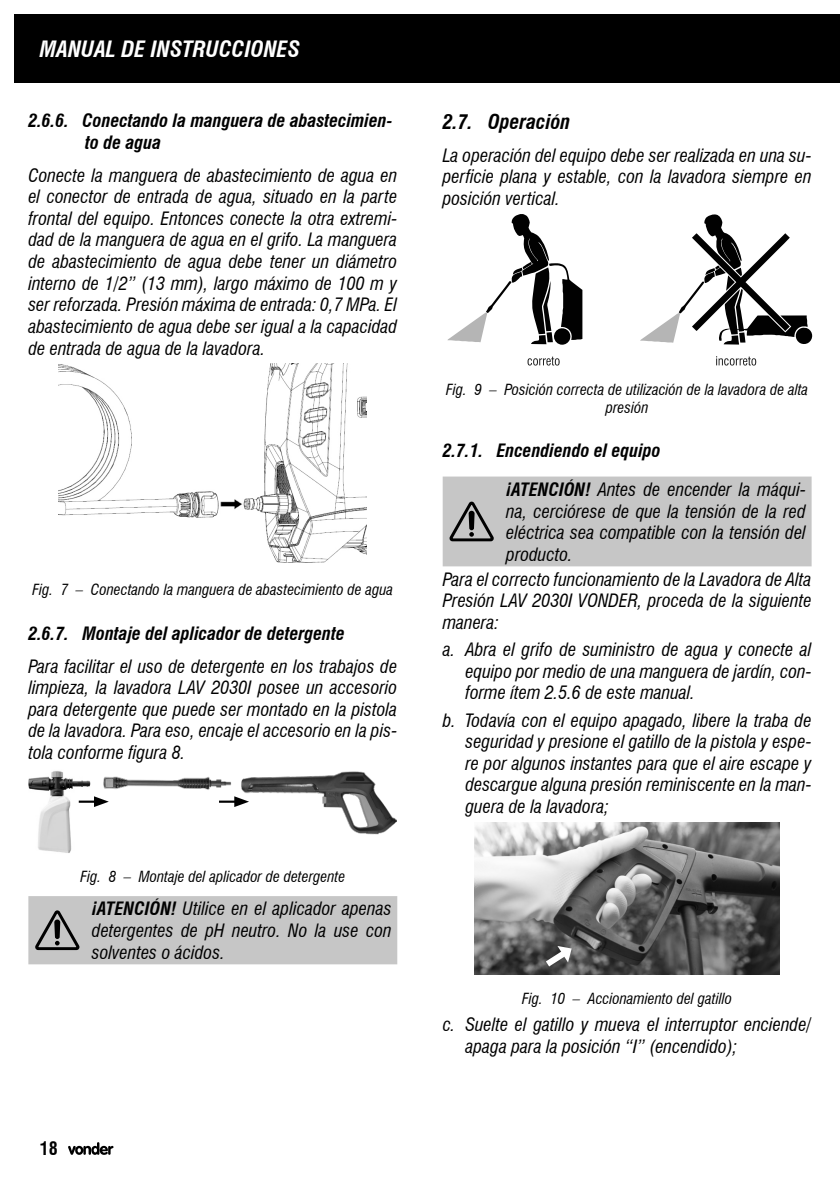
<style>
.page{position:relative;width:840px;height:1191px;background:#fff}
.page>*{position:absolute;margin:0;border:0;box-sizing:border-box;transform-origin:0 0}
.t1{font:italic 700 condensed 22px "Swiss 721 BT";color:#fff}
.t2{font:italic 700 condensed 20px "Swiss 721 BT";color:#000}
.texto{font:italic condensed 18px/21.6px "Swiss 721 BT";color:#000;text-align:justify}
.t3{font:italic 700 condensed 18px/21.6px "Swiss 721 BT";color:#000}
.t4{font:700 condensed 18px "Swiss 721 BT";color:#000}
.t5{font:italic condensed 15px/18px "Swiss 721 BT";color:#000;text-align:center}
.s1{font-weight:700}
</style>
<div class="page">
<div style="left:14px;top:14px;width:825px;height:69px;background:#000"></div>
<svg style="left:68px;top:1142px;width:45px;height:12px"></svg>
<img style="left:59px;top:364px;width:307px;height:199px">
<img style="left:29px;top:771px;width:62px;height:82px">
<svg style="left:79px;top:796px;width:30px;height:11px"></svg>
<svg style="left:219px;top:796px;width:20px;height:11px"></svg>
<img style="left:239px;top:771px;width:157px;height:64px">
<img style="left:103px;top:776px;width:129px;height:14px">
<div style="left:28px;top:896px;width:369px;height:68px;background:#c6c6c6"></div>
<svg style="left:527px;top:357px;width:32px;height:8px"></svg>
<svg style="left:716px;top:356px;width:39px;height:9px"></svg>
<svg style="left:447px;top:214px;width:135px;height:131px"></svg>
<svg style="left:640px;top:214px;width:171px;height:130px"></svg>
<div style="left:442px;top:476px;width:369px;height:90px;background:#c6c6c6"></div>
<img style="left:474px;top:822px;width:304px;height:152px">
<svg style="left:539px;top:944px;width:33px;height:28px"></svg>
<p class="t1" style="left:40px;top:36px;width:262px">MANUAL DE INSTRUCCIONES</p>
<p class="t3" style="left:85px;top:110px;width:309px;text-indent:-57px">2.6.6. Conectando la manguera de abastecimien&shy;to de agua</p>
<p class="texto" style="left:28px;top:164px;width:370px">Conecte la manguera de abastecimiento de agua en el conector de entrada de agua, situado en la parte frontal del equipo. Entonces conecte la otra extremi&shy;dad de la manguera de agua en el grifo. La manguera de abastecimiento de agua debe tener un diámetro interno de 1/2” (13 mm), largo máximo de 100 m y ser reforzada. Presión máxima de entrada: 0,7 MPa. El abastecimiento de agua debe ser igual a la capacidad de entrada de agua de la lavadora.</p>
<p class="t5" style="left:33px;top:581px;width:362px">Fig. 7 – Conectando la manguera de abastecimiento de agua</p>
<p class="t3" style="left:28px;top:622px;width:318px">2.6.7. Montaje del aplicador de detergente</p>
<p class="texto" style="left:28px;top:655px;width:370px">Para facilitar el uso de detergente en los trabajos de limpieza, la lavadora LAV 2030I posee un accesorio para detergente que puede ser montado en la pistola de la lavadora. Para eso, encaje el accesorio en la pis&shy;tola conforme figura 8.</p>
<p class="t5" style="left:80px;top:868px;width:266px">Fig. 8 – Montaje del aplicador de detergente</p>
<p class="texto" style="left:92px;top:898px;width:301px"><span class="s1">¡ATENCIÓN!</span> Utilice en el aplicador apenas detergentes de pH neutro. No la use con solventes o ácidos.</p>
<p class="t4" style="left:40px;top:1138px;width:19px">18</p>
<p class="t2" style="left:442px;top:109px;width:129px">2.7. Operación</p>
<p class="texto" style="left:442px;top:144px;width:370px">La operación del equipo debe ser realizada en una su&shy;perficie plana y estable, con la lavadora siempre en posición vertical.</p>
<p class="t5" style="left:446px;top:380px;width:363px">Fig. 9 – Posición correcta de utilización de la lavadora de alta presión</p>
<p class="t3" style="left:442px;top:440px;width:219px">2.7.1. Encendiendo el equipo</p>
<p class="texto" style="left:506px;top:478px;width:301px"><span class="s1">¡ATENCIÓN!</span> Antes de encender la máqui&shy;na, cerciórese de que la tensión de la red eléctrica sea compatible con la tensión del producto.</p>
<p class="texto" style="left:442px;top:568px;width:370px">Para el correcto funcionamiento de la Lavadora de Alta Presión LAV 2030I VONDER, proceda de la siguiente manera:</p>
<p class="texto" style="left:465px;top:639px;width:347px;text-indent:-23px">a. Abra el grifo de suministro de agua y conecte al equipo por medio de una manguera de jardín, con&shy;forme ítem 2.5.6 de este manual.</p>
<p class="texto" style="left:465px;top:709px;width:347px;text-indent:-23px">b. Todavía con el equipo apagado, libere la traba de seguridad y presione el gatillo de la pistola y espe&shy;re por algunos instantes para que el aire escape y descargue alguna presión reminiscente en la man&shy;guera de la lavadora;</p>
<p class="t5" style="left:522px;top:989px;width:211px">Fig. 10 – Accionamiento del gatillo</p>
<p class="texto" style="left:465px;top:1013px;width:347px;text-indent:-23px">c. Suelte el gatillo y mueva el interruptor enciende/ apaga para la posición “I” (encendido);</p>
</div>
